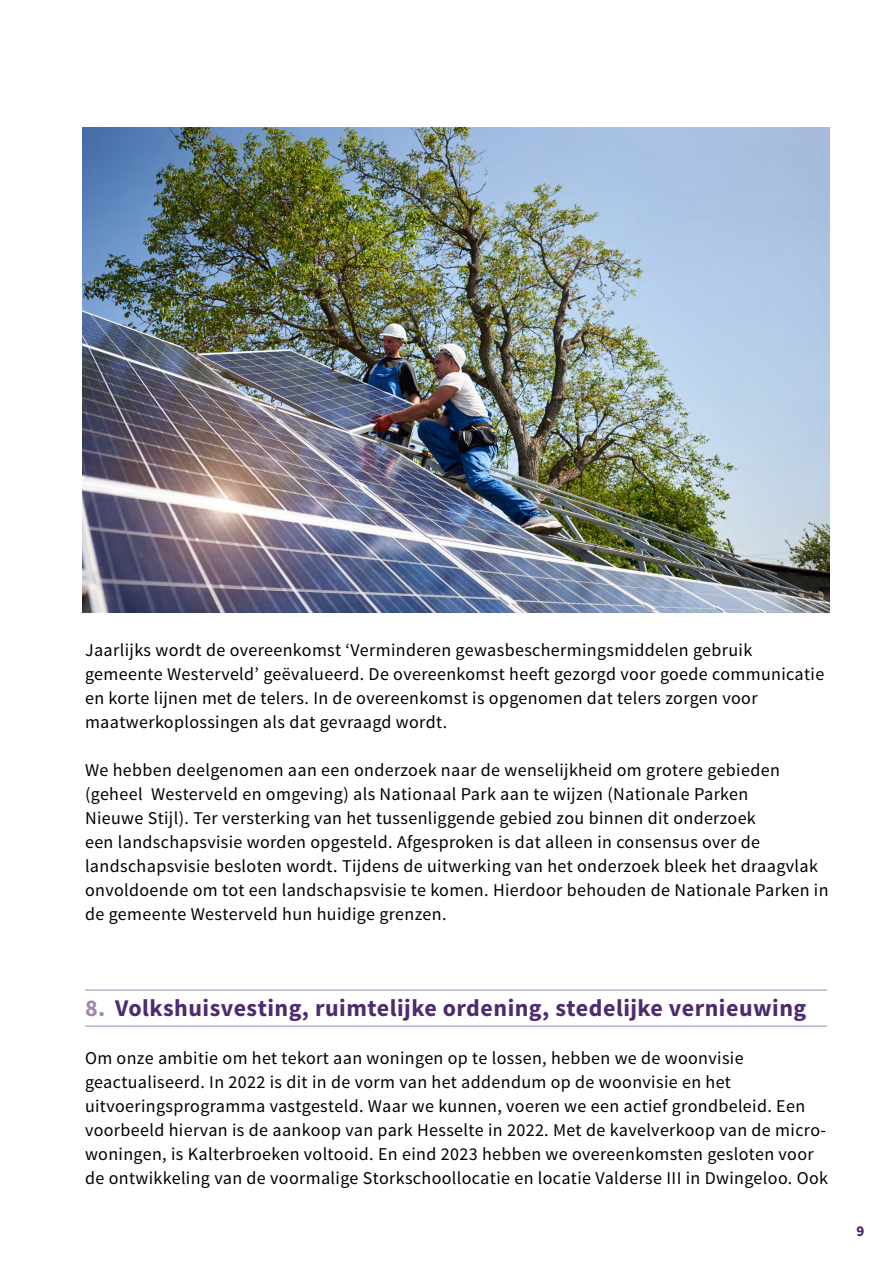
<style>
.page{position:relative;width:893px;height:1263px;background:#fff}
.page>*{position:absolute;margin:0;border:0;box-sizing:border-box;transform-origin:0 0}
.t1{font:700 24px "Source Sans Pro";letter-spacing:.02em;color:#4e2b70}
.t2{font:18px/24px "Source Sans Pro";letter-spacing:.02em;color:#000}
.t3{font:15px "Source Sans Variable";color:#491d6e}
.s1{color:#9e88b0}
</style>
<div class="page">
<hr style="left:85px;top:1026px;width:742px;height:1px;background:#9e88b0">
<hr style="left:85px;top:990px;width:742px;height:1px;background:#9e88b0">
<img style="left:83px;top:128px;width:746px;height:484px">
<p class="t2" style="left:85px;top:638px;width:741px">Jaarlijks wordt de overeenkomst ‘Verminderen gewasbeschermingsmiddelen gebruik gemeente Westerveld’ geëvalueerd. De overeenkomst heeft gezorgd voor goede communicatie en korte lijnen met de telers. In de overeenkomst is opgenomen dat telers zorgen voor maatwerkoplossingen als dat gevraagd wordt.</p>
<p class="t2" style="left:85px;top:758px;width:745px">We hebben deelgenomen aan een onderzoek naar de wenselijkheid om grotere gebieden (geheel Westerveld en omgeving) als Nationaal Park aan te wijzen (Nationale Parken<br>Nieuwe Stijl). Ter versterking van het tussenliggende gebied zou binnen dit onderzoek<br>een landschapsvisie worden opgesteld. Afgesproken is dat alleen in consensus over de landschapsvisie besloten wordt. Tijdens de uitwerking van het onderzoek bleek het draagvlak onvoldoende om tot een landschapsvisie te komen. Hierdoor behouden de Nationale Parken in de gemeente Westerveld hun huidige grenzen.</p>
<h1 class="t1" style="left:85px;top:992px;width:723px"><span class="s1">8.</span> Volkshuisvesting, ruimtelijke ordening, stedelijke vernieuwing</h1>
<p class="t2" style="left:85px;top:1046px;width:745px">Om onze ambitie om het tekort aan woningen op te lossen, hebben we de woonvisie geactualiseerd. In 2022 is dit in de vorm van het addendum op de woonvisie en het uitvoeringsprogramma vastgesteld. Waar we kunnen, voeren we een actief grondbeleid. Een voorbeeld hiervan is de aankoop van park Hesselte in 2022. Met de kavelverkoop van de micro&shy;woningen, is Kalterbroeken voltooid. En eind 2023 hebben we overeenkomsten gesloten voor de ontwikkeling van de voormalige Storkschoollocatie en locatie Valderse III in Dwingeloo. Ook</p>
<p class="t3" style="left:856px;top:1222px;width:9px">9</p>
</div>
